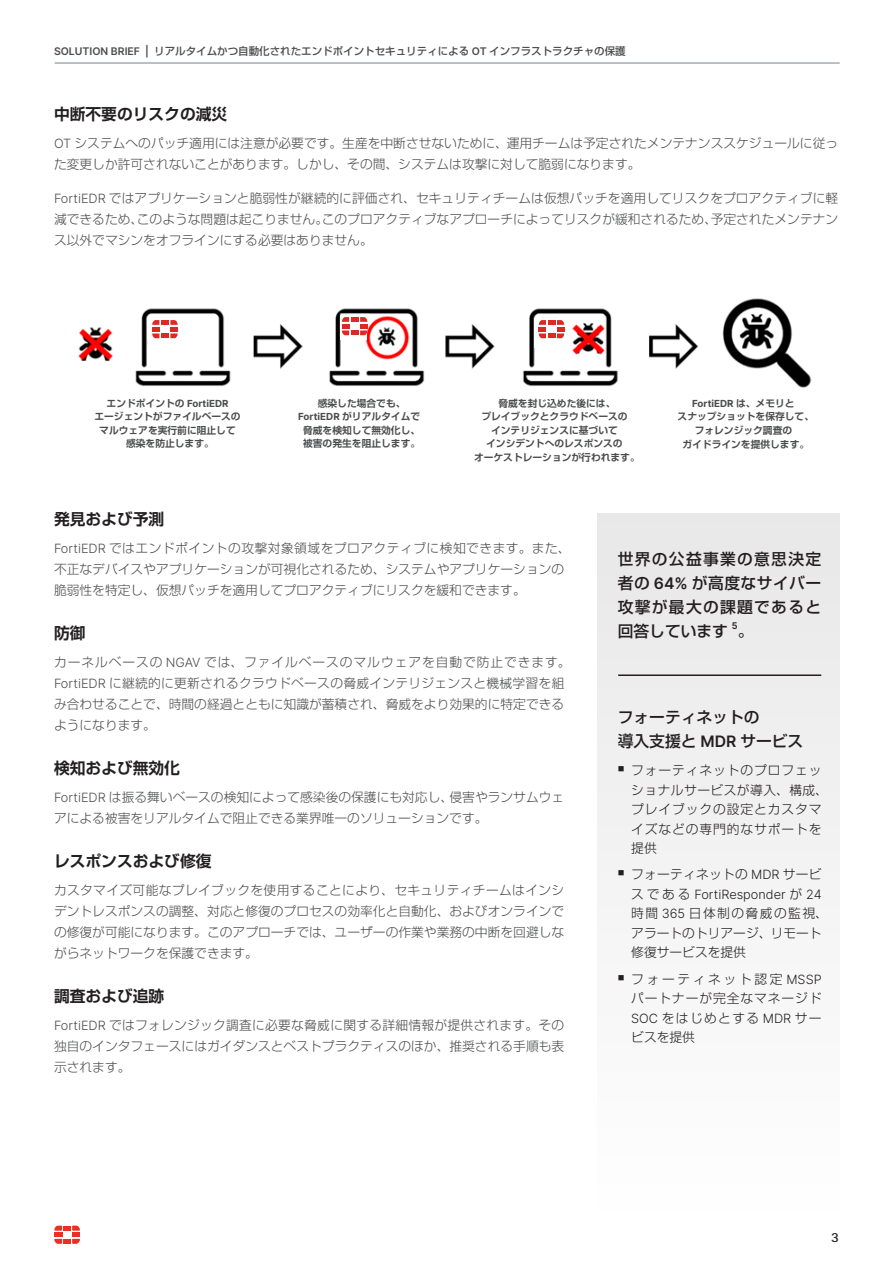
<style>
.page{position:relative;width:893px;height:1263px;background:#fff}
.page>*{position:absolute;margin:0;border:0;box-sizing:border-box;transform-origin:0 0}
.t1{font:700 15.75px "Shin Go Pro De";color:#231f20}
.t2{font:500 15.75px/24px "Shin Go Pro";letter-spacing:.03em;color:#231f20;text-align:justify}
.t3{font:500 15.75px/24px "Shin Go Pro";color:#231f20}
.t4{font:300 12.75px/21px "Shin Go Pro";color:#4b4c4d}
.t5{font:300 12.75px/21px "Shin Go Pro";letter-spacing:.02em;color:#4b4c4d}
.t6{font:300 12.75px/19.5px "Shin Go Pro";letter-spacing:.07em;color:#231f20}
.t7{font:300 12.75px/19.5px "Shin Go Pro";color:#231f20}
.t8{font:300 12.75px "Inter";color:#231f20}
.t9{font:300 12.75px "Shin Go Pro";letter-spacing:.02em;color:#231f20}
.t10{font:300 12px "Inter";color:#231f20}
.t11{font:500 10.5px "Shin Go Pro";color:#4b4c4d}
.t12{font:700 9.75px/13.5px "Shin Go Pro De";color:#4b4c4d;text-align:center}
.t13{font:700 9.75px "Inter";color:#4b4c4d}
.t14{font:600 9.15px "Inter";color:#231f20}
.s1{font-family:"Inter";font-weight:600}
.s2{font-family:"Inter"}
.s3{font-family:"Shin Go Pro De"}
.s4{font-family:"Shin Go Pro"}
</style>
<div class="page">
<hr style="left:55px;top:63px;width:785px;height:1px;background:#748593">
<div style="left:597px;top:513px;width:243px;height:706px;background:#f3f3f3"></div>
<svg style="left:54px;top:1226px;width:26px;height:17px"></svg>
<hr style="left:618px;top:674px;width:203px;height:2px;background:#231f20">
<img style="left:78px;top:298px;width:734px;height:90px">
<div style="left:148px;top:318px;width:36px;height:29px;background:#fff"></div>
<svg style="left:152px;top:320px;width:26px;height:18px"></svg>
<div style="left:534px;top:318px;width:36px;height:29px;background:#fff"></div>
<svg style="left:539px;top:320px;width:25px;height:18px"></svg>
<div style="left:341px;top:315px;width:26px;height:25px;background:#fff"></div>
<svg style="left:342px;top:317px;width:25px;height:18px"></svg>
<p class="t11" style="left:54px;top:42px;width:573px"><span class="s1">SOLUTION BRIEF |</span> リアルタイムかつ自動化されたエンドポイントセキュリティによる <span class="s1">OT</span> インフラストラクチャの保護</p>
<p class="t1" style="left:54px;top:101px;width:175px">中断不要のリスクの減災</p>
<p class="t4" style="left:54px;top:131px;width:786px"><span class="s2">OT</span> システムへのパッチ適用には注意が必要です。生産を中断させないために、運用チームは予定されたメンテナンススケジュールに従った変更しか許可されないことがあります。しかし、その間、システムは攻撃に対して脆弱になります。</p>
<p class="t4" style="left:54px;top:187px;width:786px;text-align:justify"><span class="s2">FortiEDR</span> ではアプリケーションと脆弱性が継続的に評価され、セキュリティチームは仮想パッチを適用してリスクをプロアクティブに軽減できるため、このような問題は起こりません。このプロアクティブなアプローチによってリスクが緩和されるため、予定されたメンテナンス以外でマシンをオフラインにする必要はありません。</p>
<p class="t12" style="left:94px;top:395px;width:148px">エンドポイントの <span class="s2">FortiEDR<br></span>エージェントがファイルベースのマルウェアを実行前に阻止して感染を防止します。</p>
<p class="t12" style="left:318px;top:395px;width:89px">感染した場合でも、</p>
<p class="t13" style="left:298px;top:410px;width:123px">FortiEDR <span class="s3">がリアルタイムで</span></p>
<p class="t12" style="left:303px;top:422px;width:118px;text-align:left">脅威を検知して無効化し、被害の発生を阻止します。</p>
<p class="t12" style="left:474px;top:395px;width:167px">脅威を封じ込めた後には、<br>プレイブックとクラウドベースの<br>インテリジェンスに基づいて<br>インシデントへのレスポンスの<br>オーケストレーションが行われます。</p>
<p class="t13" style="left:692px;top:396px;width:104px">FortiEDR <span class="s3">は、メモリと</span></p>
<p class="t12" style="left:678px;top:409px;width:138px">スナップショットを保存して、フォレンジック調査の<br>ガイドラインを提供します。</p>
<p class="t1" style="left:54px;top:506px;width:112px">発見および予測</p>
<p class="t4" style="left:54px;top:536px;width:518px"><span class="s2">FortiEDR</span> ではエンドポイントの攻撃対象領域をプロアクティブに検知できます。また、不正なデバイスやアプリケーションが可視化されるため、システムやアプリケーションの脆弱性を特定し、仮想パッチを適用してプロアクティブにリスクを緩和できます。</p>
<p class="t1" style="left:54px;top:620px;width:33px">防御</p>
<p class="t5" style="left:54px;top:650px;width:518px">カーネルベースの <span class="s2">NGAV</span> では、ファイルベースのマルウェアを自動で防止できます。<span class="s2">FortiEDR</span> に継続的に更新されるクラウドベースの脅威インテリジェンスと機械学習を組み合わせることで、時間の経過とともに知識が蓄積され、脅威をより効果的に特定できるようになります。</p>
<p class="t1" style="left:54px;top:755px;width:127px">検知および無効化</p>
<p class="t4" style="left:54px;top:785px;width:512px"><span class="s2">FortiEDR</span> は振る舞いベースの検知によって感染後の保護にも対応し、侵害やランサムウェアによる被害をリアルタイムで阻止できる業界唯一のソリューションです。</p>
<p class="t1" style="left:54px;top:848px;width:159px">レスポンスおよび修復</p>
<p class="t4" style="left:54px;top:878px;width:512px;text-align:justify">カスタマイズ可能なプレイブックを使用することにより、セキュリティチームはインシデントレスポンスの調整、対応と修復のプロセスの効率化と自動化、およびオンラインでの修復が可能になります。このアプローチでは、ユーザーの作業や業務の中断を回避しながらネットワークを保護できます。</p>
<p class="t1" style="left:54px;top:983px;width:112px">調査および追跡</p>
<p class="t4" style="left:54px;top:1013px;width:512px;text-align:justify"><span class="s2">FortiEDR</span> ではフォレンジック調査に必要な脅威に関する詳細情報が提供されます。その独自のインタフェースにはガイダンスとベストプラクティスのほか、推奨される手順も表示されます。</p>
<p class="t2" style="left:618px;top:545px;width:205px">世界の公益事業の意思決定者の <span class="s1">64%</span> が高度なサイバー攻撃が最大の課題であると回答しています</p>
<p class="t14" style="left:732px;top:619px;width:7px">5</p>
<p class="t2" style="left:738px;top:617px;width:17px">。</p>
<p class="t3" style="left:618px;top:703px;width:187px">フォーティネットの<br>導入支援と <span class="s1">MDR</span> サービス</p>
<p class="t6" style="left:631px;top:759px;width:198px;text-indent:-14px">■ フォーティネットのプロフェッショナルサービスが導入、構成、プレイブックの設定とカスタマイズなどの専門的なサポートを提供</p>
<p class="t9" style="left:618px;top:864px;width:205px">■ フォーティネットの <span class="s2">MDR</span> サービ</p>
<p class="t8" style="left:631px;top:885px;width:192px"><span class="s4">スである</span> FortiResponder <span class="s4">が</span> 24</p>
<p class="t7" style="left:631px;top:902px;width:198px">時間 <span class="s2">365</span> 日体制の脅威の監視、アラートのトリアージ、リモート修復サービスを提供</p>
<p class="t6" style="left:631px;top:967px;width:192px;text-align:justify;text-indent:-14px">■ フォーティネット認定<span class="s2">MSSP</span>パートナーが完全なマネージド<span class="s2">SOC</span> をはじめとする <span class="s2">MDR</span> サービスを提供</p>
<p class="t10" style="left:831px;top:1229px;width:9px">3</p>
</div>
